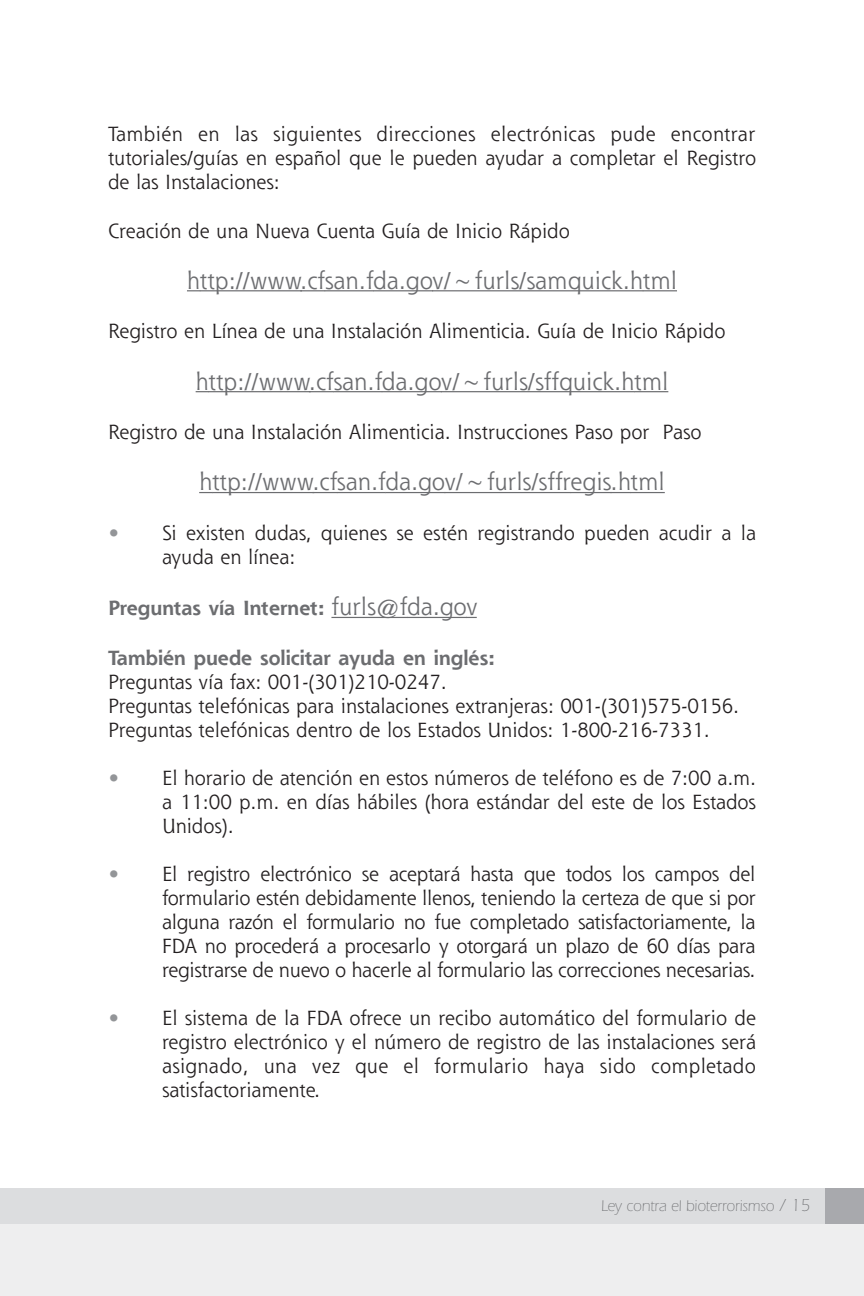
<style>
.page{position:relative;width:864px;height:1296px;background:#fff}
.page>*{position:absolute;margin:0;border:0;box-sizing:border-box;transform-origin:0 0}
.t1{font:24px "Shannon";color:#6c6d70}
.t2{font:20px/24px "Shannon";color:#231f20;text-align:justify}
.t3{font:700 20px "Shannon";color:#6c6d70}
.t4{font:300 16px "Itc Eras";color:#6c6d70;scale:.95 1}
.s1{color:#939598}
.s2{font-weight:400;font-size:24px}
.s3{font-size:18px}
</style>
<div class="page">
<div style="left:0;top:1209px;width:864px;height:87px;background:#eeeeef"></div>
<svg style="left:187px;top:290px;width:13px;height:1px"></svg>
<hr style="left:200px;top:290px;width:102px;height:1px;background:#6c6d70">
<svg style="left:300px;top:290px;width:25px;height:1px"></svg>
<hr style="left:325px;top:290px;width:49px;height:1px;background:#6c6d70">
<hr style="left:373px;top:290px;width:60px;height:1px;background:#6c6d70">
<hr style="left:432px;top:290px;width:211px;height:1px;background:#6c6d70">
<hr style="left:643px;top:290px;width:34px;height:1px;background:#6c6d70">
<svg style="left:196px;top:391px;width:13px;height:1px"></svg>
<hr style="left:209px;top:391px;width:102px;height:1px;background:#6c6d70">
<svg style="left:311px;top:391px;width:22px;height:1px"></svg>
<hr style="left:333px;top:391px;width:49px;height:1px;background:#6c6d70">
<hr style="left:382px;top:391px;width:60px;height:1px;background:#6c6d70">
<hr style="left:441px;top:391px;width:194px;height:1px;background:#6c6d70">
<hr style="left:634px;top:391px;width:34px;height:1px;background:#6c6d70">
<svg style="left:199px;top:492px;width:13px;height:1px"></svg>
<hr style="left:212px;top:492px;width:102px;height:1px;background:#6c6d70">
<svg style="left:314px;top:492px;width:23px;height:1px"></svg>
<hr style="left:337px;top:492px;width:49px;height:1px;background:#6c6d70">
<hr style="left:385px;top:492px;width:60px;height:1px;background:#6c6d70">
<hr style="left:444px;top:492px;width:127px;height:1px;background:#6c6d70">
<hr style="left:571px;top:492px;width:40px;height:1px;background:#6c6d70">
<svg style="left:611px;top:492px;width:20px;height:1px"></svg>
<hr style="left:631px;top:492px;width:34px;height:1px;background:#6c6d70">
<hr style="left:331px;top:617px;width:76px;height:1px;background:#6c6d70">
<hr style="left:407px;top:617px;width:60px;height:1px;background:#6c6d70">
<div style="left:0;top:1188px;width:864px;height:36px;background:#dcdddf"></div>
<div style="left:825px;top:1188px;width:39px;height:36px;background:#a8a9ad"></div>
<p class="t2" style="left:108px;top:125px;width:650px">También en las siguientes direcciones electrónicas pude encontrar tutoriales/guías en español que le pueden ayudar a completar el Registro de las Instalaciones:</p>
<p class="t2" style="left:108px;top:221px;width:463px">Creación de una Nueva Cuenta Guía de Inicio Rápido</p>
<p class="t1" style="left:187px;top:272px;width:492px">http://www.cfsan.fda.gov/~furls/samquick.html</p>
<p class="t2" style="left:108px;top:322px;width:619px">Registro en Línea de una Instalación Alimenticia. Guía de Inicio Rápido</p>
<p class="t1" style="left:196px;top:372px;width:474px">http://www.cfsan.fda.gov/~furls/sffquick.html</p>
<p class="t2" style="left:108px;top:422px;width:595px">Registro de una Instalación Alimenticia. Instrucciones Paso por Paso</p>
<p class="t1" style="left:199px;top:473px;width:467px">http://www.cfsan.fda.gov/~furls/sffregis.html</p>
<p class="t2" style="left:162px;top:523px;width:596px;text-indent:-54px"><span class="s1">•</span> Si existen dudas, quienes se estén registrando pueden acudir a la ayuda en línea:</p>
<p class="t3" style="left:108px;top:601px;width:371px">Preguntas vía Internet: <span class="s2">furls@fda.gov</span></p>
<p class="t3" style="left:108px;top:651px;width:389px">También puede solicitar ayuda en inglés:</p>
<p class="t2" style="left:108px;top:672px;width:633px;text-align:left">Preguntas vía fax: 001-(301)210-0247.<br>Preguntas telefónicas para instalaciones extranjeras: 001-(301)575-0156.<br>Preguntas telefónicas dentro de los Estados Unidos: 1-800-216-7331.</p>
<p class="t2" style="left:162px;top:768px;width:596px;text-indent:-54px"><span class="s1">•</span> El horario de atención en estos números de teléfono es de 7:00 a.m. a 11:00 p.m. en días hábiles (hora estándar del este de los Estados Unidos).</p>
<p class="t2" style="left:162px;top:864px;width:595px;text-indent:-54px"><span class="s1">•</span> El registro electrónico se aceptará hasta que todos los campos del formulario estén debidamente llenos, teniendo la certeza de que si por alguna razón el formulario no fue completado satisfactoriamente, la FDA no procederá a procesarlo y otorgará un plazo de 60 días para registrarse de nuevo o hacerle al formulario las correcciones necesarias.</p>
<p class="t2" style="left:162px;top:1008px;width:596px;text-indent:-54px"><span class="s1">•</span> El sistema de la FDA ofrece un recibo automático del formulario de registro electrónico y el número de registro de las instalaciones será asignado, una vez que el formulario haya sido completado satisfactoriamente.</p>
<p class="t4" style="left:601px;top:1201px;width:221px">Ley contra el bioterrorismso <span class="s3">/ 15</span></p>
</div>
